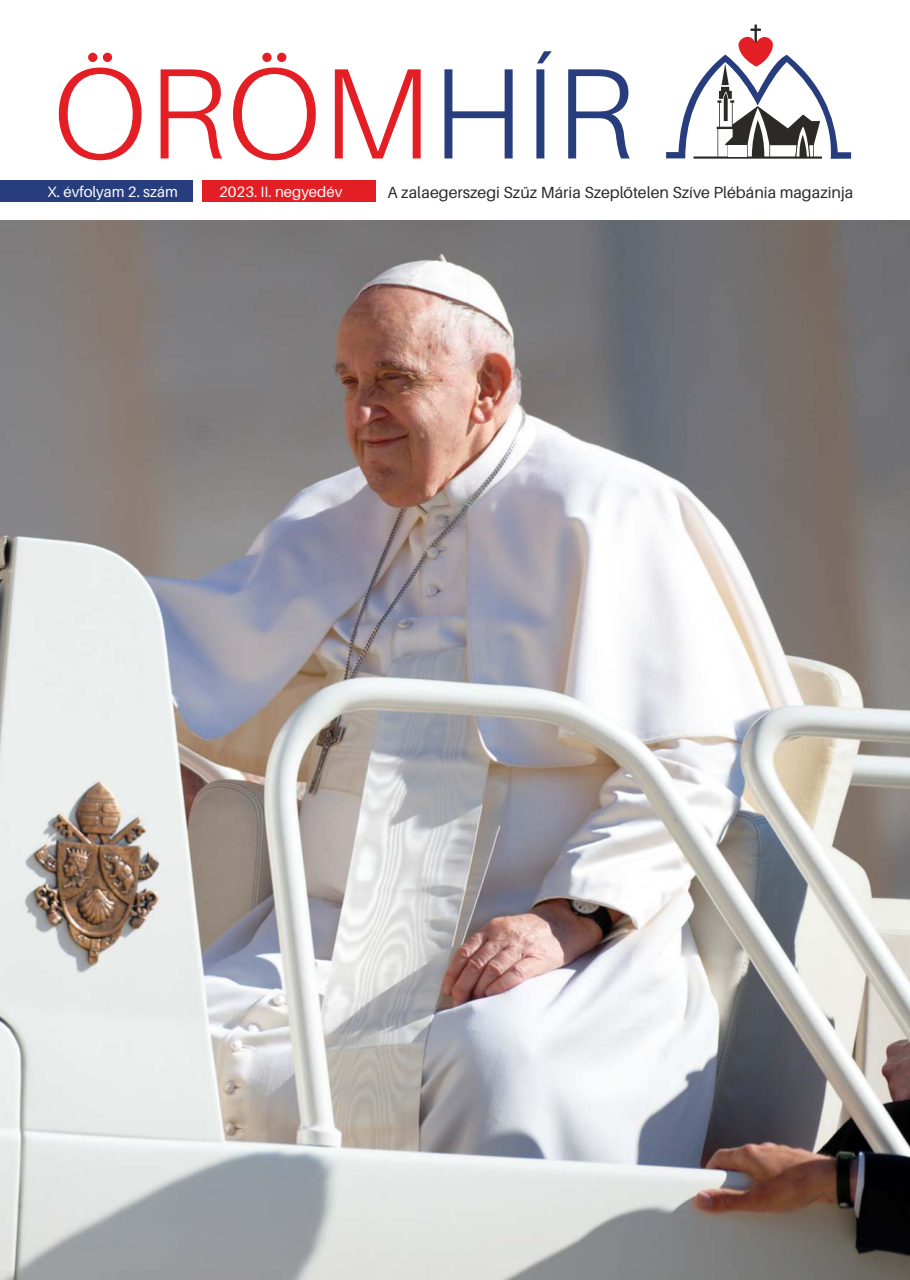
<style>
.page{position:relative;width:910px;height:1280px;background:#fff}
.page>*{position:absolute;margin:0;border:0;box-sizing:border-box;transform-origin:0 0}
.t1{font:300 129.15px "Aileron";letter-spacing:.01em;color:#e31e24}
.t2{font:16.05px "Aileron";color:#2b2a29}
.t3{font:15px "Aileron";color:#fefefe}
.s1{color:#273d7d}
</style>
<div class="page">
<img style="left:0;top:220px;width:910px;height:1060px">
<svg style="left:666px;top:25px;width:185px;height:134px"></svg>
<div style="left:0;top:181px;width:195px;height:21px;background:#273d7d"></div>
<div style="left:199px;top:181px;width:177px;height:21px;background:#e31e24"></div>
<div style="left:194px;top:168px;width:8px;height:34px;background:#fefefe"></div>
<h1 class="t1" style="left:52px;top:59px;width:582px">ÖRÖM<span class="s1">HÍR</span></h1>
<p class="t3" style="left:47px;top:186px;width:132px">X. évfolyam 2. szám</p>
<p class="t3" style="left:219px;top:186px;width:125px">2023. II. negyedév</p>
<p class="t2" style="left:388px;top:186px;width:467px">A zalaegerszegi Szűz Mária Szeplőtelen Szíve Plébánia magazinja</p>
</div>
